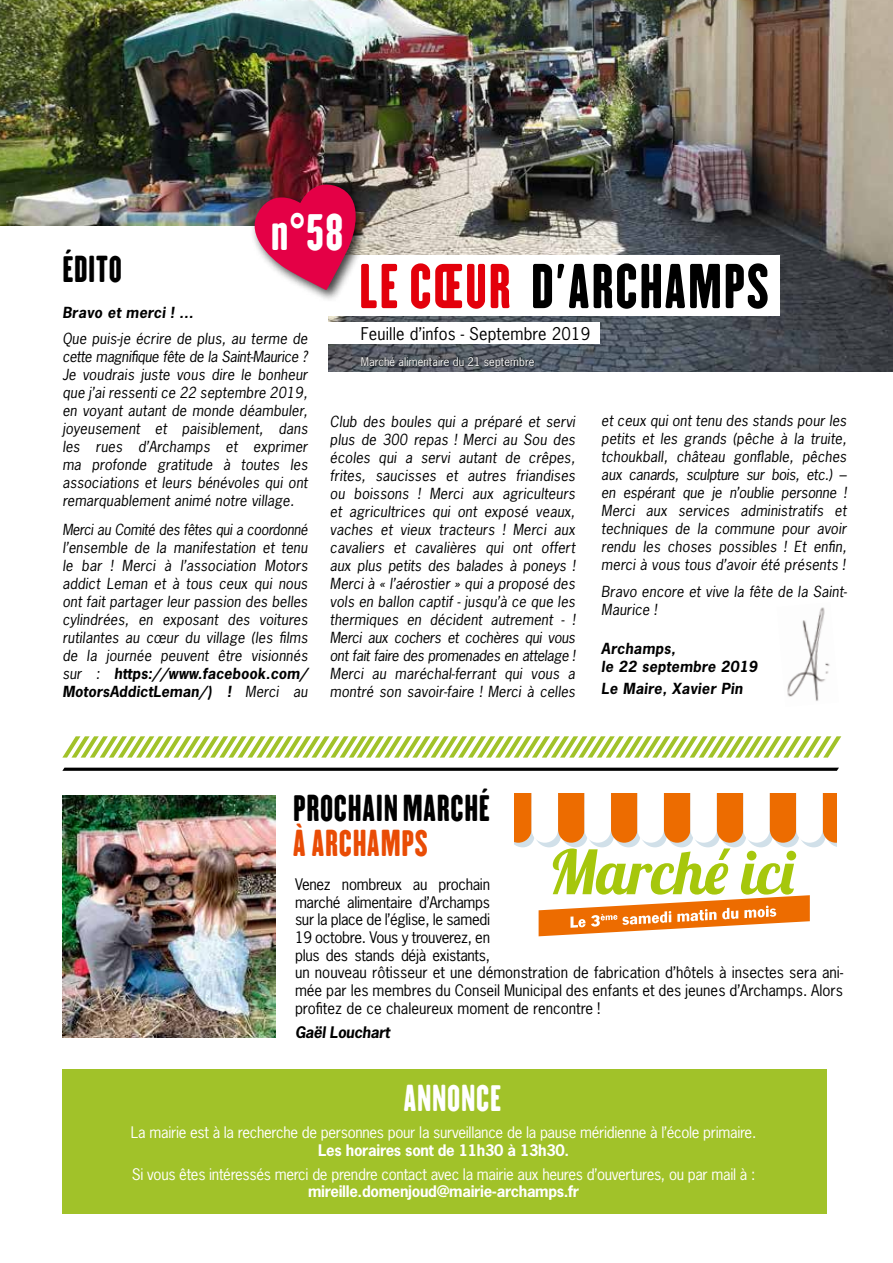
<style>
.page{position:relative;width:893px;height:1263px;background:#fff}
.page>*{position:absolute;margin:0;border:0;box-sizing:border-box;transform-origin:0 0}
.t1{font:55.95px "H.H.Samuel";letter-spacing:.03em;color:#000}
.t2{font:45.9px "H.H.Samuel";color:#fff}
.t3{font:33px "H.H.Samuel";letter-spacing:.02em;color:#000}
.t4{font:33px "H.H.Samuel";letter-spacing:.02em;color:#e94c05}
.t5{font:33px "H.H.Samuel";letter-spacing:.02em;color:#fff}
.t6{font:16.5px "Porsche News Gothic";letter-spacing:.01em;color:#000}
.t7{font:15px/17.7px "Porsche News Gothic";color:#000}
.t8{font:15px "Porsche News Gothic";letter-spacing:-.02em;color:#fff}
.t9{font:700 15px "Porsche News Gothic";letter-spacing:-.02em;color:#fff}
.t10{font:italic 700 15px "Porsche News Gothic";letter-spacing:-.02em;color:#000}
.t11{font:italic 14.4px/18px "Porsche News Gothic";letter-spacing:.01em;color:#000;text-align:justify}
.t12{font:italic 700 14.4px/18px "Porsche News Gothic";letter-spacing:.02em;color:#000}
.t13{font:11.25px "Porsche News Gothic";color:#fff}
.s1{font-weight:700}
.s2{color:#e3000b}
</style>
<div class="page">
<div style="left:62px;top:1069px;width:765px;height:144px;background:#a1c229"></div>
<img style="left:0;top:0;width:893px;height:371px">
<div style="left:0;top:226px;width:327px;height:180px;background:#fff"></div>
<div style="left:316px;top:255px;width:464px;height:61px;background:#fff"></div>
<div style="left:318px;top:323px;width:281px;height:21px;background:#fff"></div>
<div style="left:250px;top:180px;width:119px;height:122px;background:#000;opacity:.75"></div>
<img style="left:241px;top:177px;width:123px;height:113px">
<img style="left:787px;top:607px;width:43px;height:94px">
<svg style="left:62px;top:768px;width:777px;height:3px;background:#0f0f0f"></svg>
<svg style="left:62px;top:736px;width:779px;height:21px"></svg>
<svg style="left:361px;top:356px;width:174px;height:13px;background:#44484f"></svg>
<svg style="left:515px;top:794px;width:322px;height:142px"></svg>
<img style="left:62px;top:796px;width:214px;height:242px">
<h2 class="t2" style="left:271px;top:202px;width:74px">n°58</h2>
<h3 class="t3" style="left:62px;top:248px;width:61px">ÉDITO</h3>
<p class="t12" style="left:62px;top:303px;width:133px">Bravo et merci ! …</p>
<p class="t11" style="left:62px;top:330px;width:247px">Que puis-je écrire de plus, au terme de cette magnifique fête de la Saint-Maurice ?<br>Je voudrais juste vous dire le bonheur que j’ai ressenti ce 22 septembre 2019, en voyant autant de monde déambuler, joyeusement et paisiblement, dans les rues d’Archamps et exprimer ma profonde gratitude à toutes les associations et leurs bénévoles qui ont remarquablement animé notre village.</p>
<p class="t11" style="left:62px;top:520px;width:247px">Merci au Comité des fêtes qui a coordonné l’ensemble de la manifestation et tenu le bar ! Merci à l’association Motors addict Leman et à tous ceux qui nous ont fait partager leur passion des belles cylindrées, en exposant des voitures rutilantes au cœur du village (les films de la journée peuvent être visionnés sur : <span class="s1">https://www.facebook.com/ MotorsAddictLeman/) !</span> Merci au</p>
<h1 class="t1" style="left:359px;top:250px;width:412px"><span class="s2">LE CŒUR</span> D'ARCHAMPS</h1>
<p class="t6" style="left:361px;top:323px;width:231px">Feuille d’infos - Septembre 2019</p>
<p class="t13" style="left:361px;top:354px;width:175px">Marché alimentaire du 21 septembre</p>
<p class="t11" style="left:330px;top:413px;width:247px">Club des boules qui a préparé et servi plus de 300 repas ! Merci au Sou des écoles qui a servi autant de crêpes, frites, saucisses et autres friandises ou boissons ! Merci aux agriculteurs et agricultrices qui ont exposé veaux, vaches et vieux tracteurs ! Merci aux cavaliers et cavalières qui ont offert aux plus petits des balades à poneys !<br>Merci à « l’aérostier » qui a proposé des vols en ballon captif - jusqu’à ce que les thermiques en décident autrement - !<br>Merci aux cochers et cochères qui vous ont fait faire des promenades en attelage !<br>Merci au maréchal-ferrant qui vous a montré son savoir-faire ! Merci à celles</p>
<p class="t11" style="left:601px;top:412px;width:247px">et ceux qui ont tenu des stands pour les petits et les grands (pêche à la truite, tchoukball, château gonflable, pêches aux canards, sculpture sur bois, etc.) – en espérant que je n’oublie personne !<br>Merci aux services administratifs et techniques de la commune pour avoir rendu les choses possibles ! Et enfin, merci à vous tous d’avoir été présents !</p>
<p class="t11" style="left:601px;top:582px;width:247px">Bravo encore et vive la fête de la Saint-<br>Maurice !</p>
<p class="t12" style="left:601px;top:639px;width:158px">Archamps,<br>le 22 septembre 2019</p>
<p class="t12" style="left:601px;top:679px;width:143px">Le Maire, Xavier Pin</p>
<h3 class="t3" style="left:293px;top:787px;width:198px">PROCHAIN MARCHÉ</h3>
<h3 class="t4" style="left:293px;top:821px;width:136px">À ARCHAMPS</h3>
<p class="t7" style="left:295px;top:875px;width:549px">Venez nombreux au prochain<br>marché alimentaire d’Archamps<br>sur la place de l’église, le samedi<br>19 octobre. Vous y trouverez, en<br>plus des stands déjà existants,<br>un nouveau rôtisseur et une démonstration de fabrication d’hôtels à insectes sera ani&shy;mée par les membres du Conseil Municipal des enfants et des jeunes d’Archamps. Alors profitez de ce chaleureux moment de rencontre !</p>
<p class="t10" style="left:295px;top:1022px;width:96px">Gaël Louchart</p>
<h3 class="t5" style="left:404px;top:1076px;width:99px">ANNONCE</h3>
<p class="t8" style="left:131px;top:1122px;width:627px">La mairie est à la recherche de personnes pour la surveillance de la pause méridienne à l’école primaire.</p>
<p class="t9" style="left:318px;top:1140px;width:253px">Les horaires sont de 11h30 à 13h30.</p>
<p class="t8" style="left:132px;top:1164px;width:625px">Si vous êtes intéressés merci de prendre contact avec la mairie aux heures d’ouvertures, ou par mail à :</p>
<p class="t9" style="left:308px;top:1182px;width:272px">mireille.domenjoud@mairie-archamps.fr</p>
</div>
